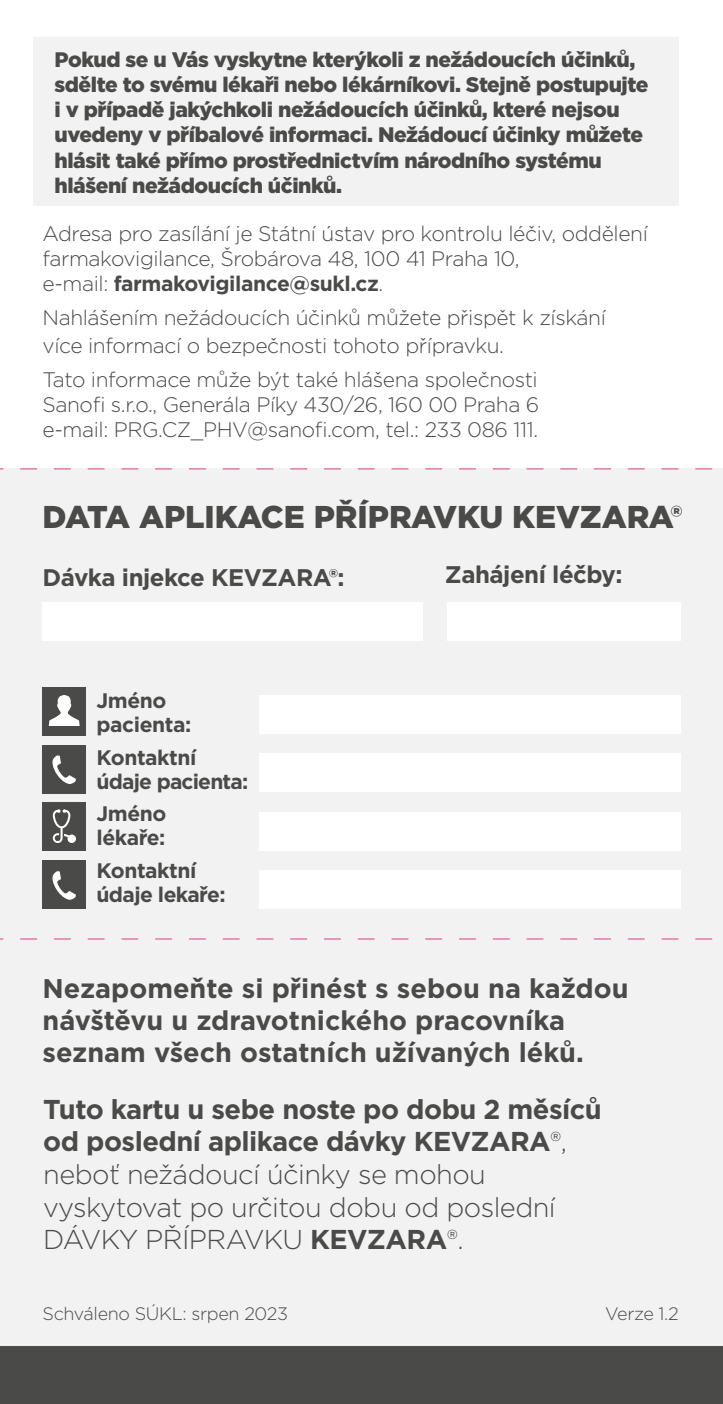
<style>
.page{position:relative;width:723px;height:1404px;background:#fff}
.page>*{position:absolute;margin:0;border:0;box-sizing:border-box;transform-origin:0 0}
.t1{font:900 31.5px "Gotham";color:#4a4a49}
.t2{font:300 27.3px/32.7px "Gotham";letter-spacing:-.02em;color:#4a4a49}
.t3{font:700 27px/32.4px "Gotham";color:#4a4a49}
.t4{font:700 24px "Gotham";letter-spacing:-.02em;color:#4a4a49}
.t5{font:300 21px/25.2px "Gotham";letter-spacing:-.02em;color:#4a4a49}
.t6{font:900 21px/25.2px "Gotham";letter-spacing:-.02em;color:#4a4a49}
.t7{font:700 21px/24px "Gotham";letter-spacing:-.02em;color:#4a4a49}
.t8{font:700 21px/24px "Gotham";letter-spacing:-.04em;color:#4a4a49}
.t9{font:300 18px "Gotham";letter-spacing:-.02em;color:#4a4a49}
.s1{font-weight:700}
</style>
<div class="page">
<div style="left:33px;top:37px;width:646px;height:168px;background:#f2f2f2"></div>
<div style="left:0;top:468px;width:723px;height:935px;background:#f2f2f2"></div>
<div style="left:43px;top:602px;width:380px;height:38px;background:#fff"></div>
<div style="left:446px;top:602px;width:234px;height:38px;background:#fff"></div>
<div style="left:43px;top:687px;width:43px;height:48px;background:#4a4a49"></div>
<svg style="left:49px;top:695px;width:31px;height:31px"></svg>
<div style="left:43px;top:802px;width:43px;height:49px;background:#4a4a49"></div>
<svg style="left:53px;top:809px;width:23px;height:34px"></svg>
<div style="left:43px;top:860px;width:43px;height:48px;background:#4a4a49"></div>
<svg style="left:52px;top:871px;width:24px;height:29px"></svg>
<div style="left:43px;top:745px;width:43px;height:48px;background:#4a4a49"></div>
<svg style="left:52px;top:755px;width:24px;height:29px"></svg>
<div style="left:259px;top:695px;width:421px;height:38px;background:#fff"></div>
<div style="left:259px;top:753px;width:421px;height:39px;background:#fff"></div>
<div style="left:259px;top:811px;width:421px;height:39px;background:#fff"></div>
<div style="left:259px;top:869px;width:421px;height:39px;background:#fff"></div>
<div style="left:0;top:1346px;width:723px;height:57px;background:#4a4a49"></div>
<svg style="left:0;top:468px;width:713px;height:1px"></svg>
<svg style="left:0;top:938px;width:713px;height:1px"></svg>
<p class="t6" style="left:54px;top:46px;width:595px">Pokud se u Vás vyskytne kterýkoli z nežádoucích účinků, sdělte to svému lékaři nebo lékárníkovi. Stejně postupujte i v případě jakýchkoli nežádoucích účinků, které nejsou uvedeny v příbalové informaci. Nežádoucí účinky můžete hlásit také přímo prostřednictvím národního systému hlášení nežádoucích účinků.</p>
<p class="t5" style="left:43px;top:220px;width:607px">Adresa pro zasílání je Státní ústav pro kontrolu léčiv, oddělení farmakovigilance, Šrobárova 48, 100 41 Praha 10,<br>e-mail: <span class="s1">farmakovigilance@sukl.cz</span>.</p>
<p class="t5" style="left:43px;top:303px;width:565px;line-height:28.2px">Nahlášením nežádoucích účinků můžete přispět k získání více informací o bezpečnosti tohoto přípravku.</p>
<p class="t5" style="left:43px;top:366px;width:498px;text-align:justify">Tato informace může být také hlášena společnosti Sanofi s.r.o., Generála Píky 430/26, 160 00 Praha 6 e-mail: PRG.CZ_PHV@sanofi.com, tel.: 233 086 111.</p>
<h1 class="t1" style="left:43px;top:495px;width:641px">DATA APLIKACE PŘÍPRAVKU KEVZARA®</h1>
<p class="t4" style="left:43px;top:561px;width:303px">Dávka injekce KEVZARA®:</p>
<p class="t4" style="left:445px;top:558px;width:179px">Zahájení léčby:</p>
<p class="t7" style="left:97px;top:688px;width:96px">Jméno pacienta:</p>
<p class="t8" style="left:97px;top:745px;width:153px">Kontaktní údaje pacienta:</p>
<p class="t7" style="left:97px;top:801px;width:72px">Jméno lékaře:</p>
<p class="t7" style="left:97px;top:858px;width:131px">Kontaktní údaje lekaře:</p>
<p class="t3" style="left:43px;top:971px;width:587px">Nezapomeňte si přinést s sebou na každou návštěvu u zdravotnického pracovníka seznam všech ostatních užívaných léků.</p>
<h2 class="t2" style="left:43px;top:1091px;width:560px"><span class="s1">Tuto kartu u sebe noste po dobu 2 měsíců od poslední aplikace dávky KEVZARA</span>®, neboť nežádoucí účinky se mohou vyskytovat po určitou dobu od poslední DÁVKY PŘÍPRAVKU <span class="s1">KEVZARA</span>®.</h2>
<p class="t9" style="left:43px;top:1301px;width:247px">Schváleno SÚKL: srpen 2023</p>
<p class="t9" style="left:605px;top:1301px;width:75px">Verze 1.2</p>
</div>
